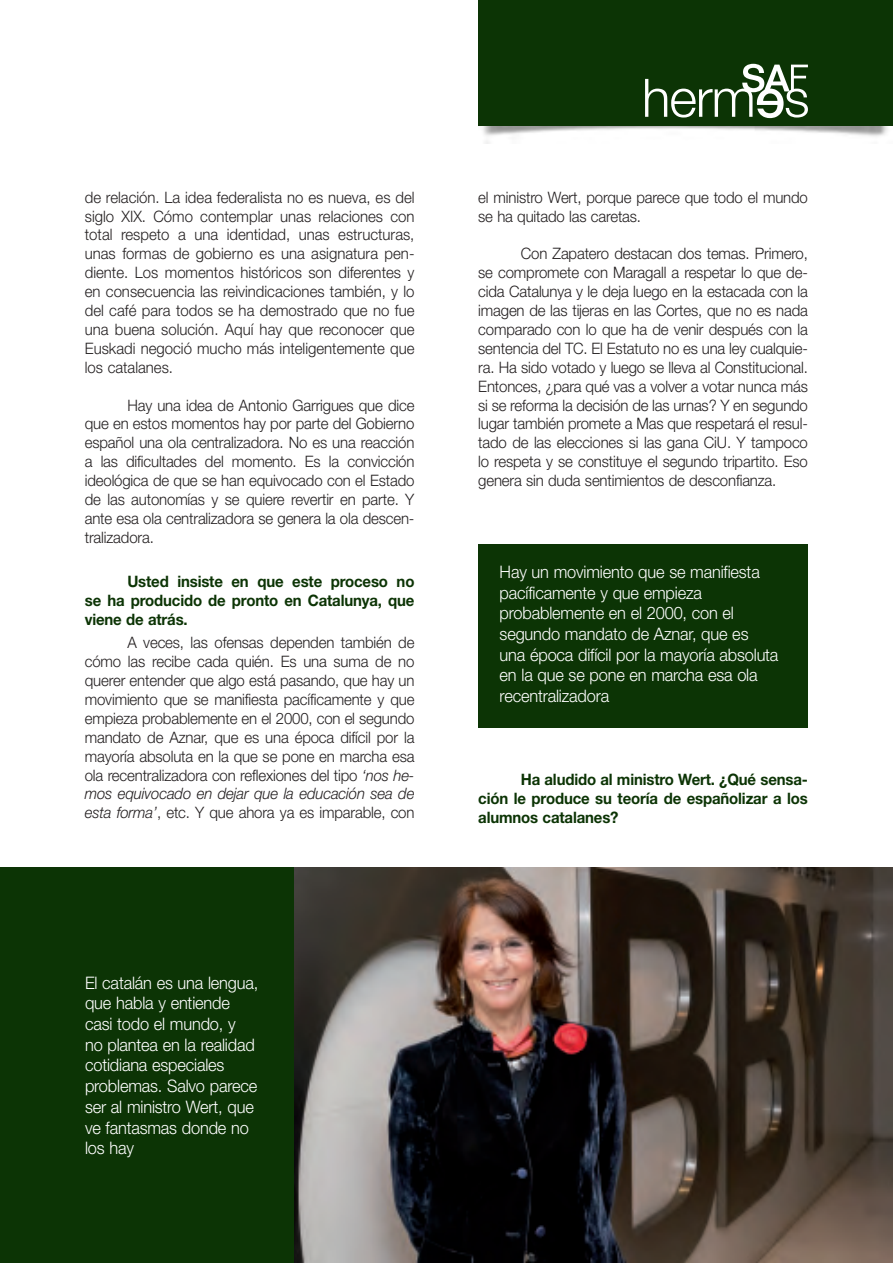
<style>
.page{position:relative;width:893px;height:1263px;background:#fff}
.page>*{position:absolute;margin:0;border:0;box-sizing:border-box;transform-origin:0 0}
.t1{font:300 17.25px/20.7px "Helvetica Neue LT Std";letter-spacing:-.01em;color:#fff;scale:.95 1}
.t2{font:300 15.75px/18.9px "Helvetica Neue LT Std";letter-spacing:-.01em;color:#231f20;text-align:justify;scale:.95 1}
.t3{font:700 15.75px/18.9px "Helvetica Neue LT Std";letter-spacing:-.01em;color:#0c3405;text-align:justify;scale:.95 1}
.s1{font-style:italic}
</style>
<div class="page">
<img style="left:478px;top:94px;width:410px;height:49px">
<div style="left:479px;top:0;width:414px;height:126px;background:#0c3405"></div>
<svg style="left:645px;top:64px;width:163px;height:54px"></svg>
<img style="left:293px;top:867px;width:600px;height:396px">
<div style="left:478px;top:544px;width:330px;height:183px;background:#0c3405"></div>
<div style="left:0;top:867px;width:293px;height:396px;background:#0c3405"></div>
<p class="t2" style="left:85px;top:187px;width:349px">de relación. La idea federalista no es nueva, es del siglo XIX. Cómo contemplar unas relaciones con total respeto a una identidad, unas estructuras, unas formas de gobierno es una asignatura pen&shy;diente. Los momentos históricos son diferentes y en consecuencia las reivindicaciones también, y lo del café para todos se ha demostrado que no fue una buena solución. Aquí hay que reconocer que Euskadi negoció mucho más inteligentemente que los catalanes.</p>
<p class="t2" style="left:85px;top:395px;width:349px;text-indent:43px">Hay una idea de Antonio Garrigues que dice que en estos momentos hay por parte del Gobierno español una ola centralizadora. No es una reacción a las dificultades del momento. Es la convicción ideológica de que se han equivocado con el Estado de las autonomías y se quiere revertir en parte. Y ante esa ola centralizadora se genera la ola descen&shy;tralizadora.</p>
<p class="t3" style="left:85px;top:572px;width:349px;text-indent:43px">Usted insiste en que este proceso no se ha producido de pronto en Catalunya, que viene de atrás.</p>
<p class="t2" style="left:85px;top:633px;width:349px;text-indent:43px">A veces, las ofensas dependen también de cómo las recibe cada quién. Es una suma de no querer entender que algo está pasando, que hay un movimiento que se manifiesta pacíficamente y que empieza probablemente en el 2000, con el segundo mandato de Aznar, que es una época difícil por la mayoría absoluta en la que se pone en marcha esa ola recentralizadora con reflexiones del tipo <span class="s1">‘nos he&shy;mos equivocado en dejar que la educación sea de esta forma’</span>, etc. Y que ahora ya es imparable, con</p>
<p class="t1" style="left:85px;top:972px;width:184px">El catalán es una lengua, que habla y entiende casi todo el mundo, y<br>no plantea en la realidad cotidiana especiales problemas. Salvo parece ser al ministro Wert, que ve fantasmas donde no los hay</p>
<p class="t2" style="left:478px;top:187px;width:349px">el ministro Wert, porque parece que todo el mundo se ha quitado las caretas.</p>
<p class="t2" style="left:478px;top:244px;width:349px;text-indent:43px">Con Zapatero destacan dos temas. Primero, se compromete con Maragall a respetar lo que de&shy;cida Catalunya y le deja luego en la estacada con la imagen de las tijeras en las Cortes, que no es nada comparado con lo que ha de venir después con la sentencia del TC . El Estatuto no es una ley cualquie&shy;ra. Ha sido votado y luego se lleva al Constitucional.<br>Entonces, ¿para qué vas a volver a votar nunca más si se reforma la decisión de las urnas? Y en segundo lugar también promete a Mas que respetará el resul&shy;tado de las elecciones si las gana CiU. Y tampoco lo respeta y se constituye el segundo tripartito. Eso genera sin duda sentimientos de desconfianza.</p>
<p class="t1" style="left:500px;top:561px;width:295px">Hay un movimiento que se manifiesta pacíficamente y que empieza probablemente en el 2000, con el segundo mandato de Aznar, que es una época difícil por la mayoría absoluta en la que se pone en marcha esa ola recentralizadora</p>
<p class="t3" style="left:478px;top:769px;width:349px;text-indent:43px">Ha aludido al ministro Wert. ¿Qué sensa&shy;ción le produce su teoría de españolizar a los alumnos catalanes?</p>
</div>
